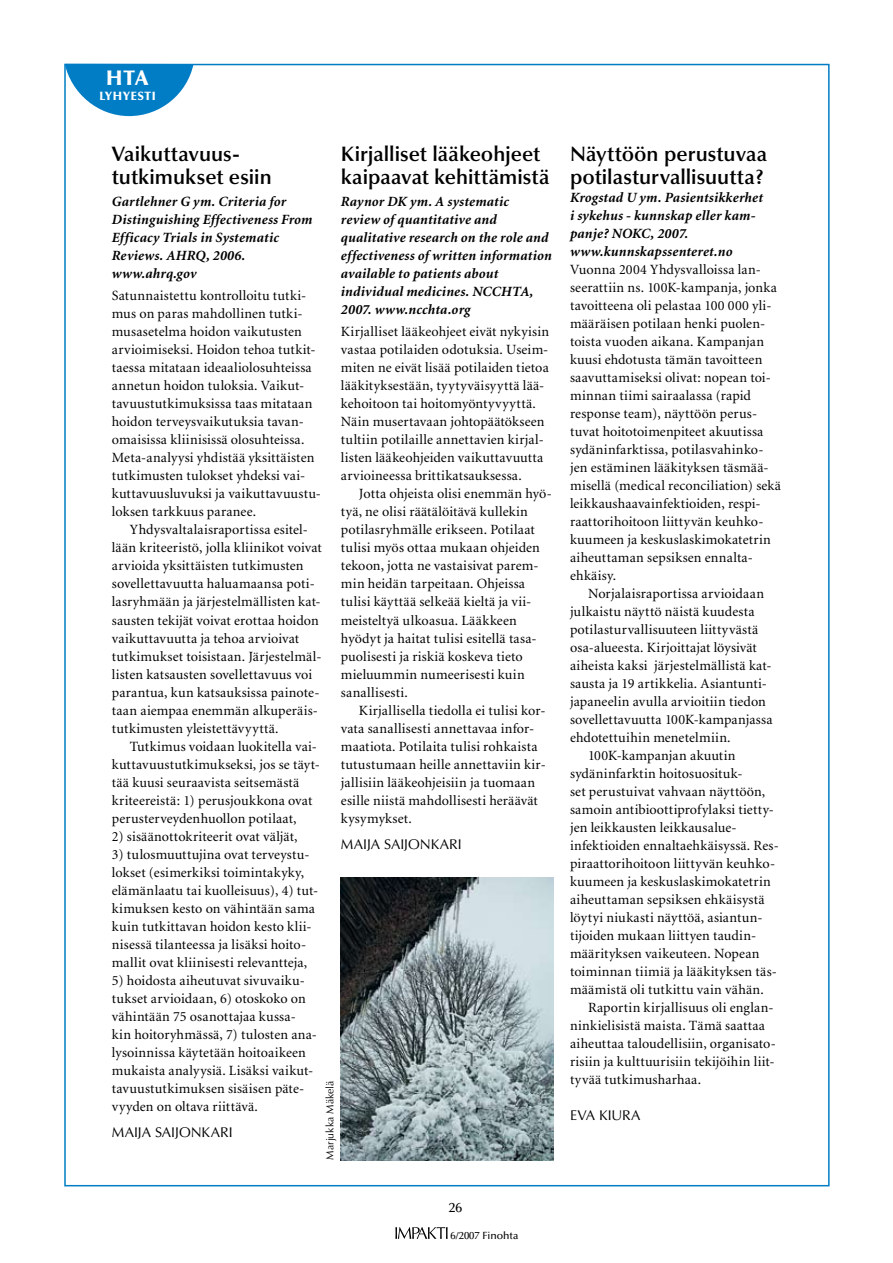
<style>
.page{position:relative;width:893px;height:1263px;background:#fff}
.page>*{position:absolute;margin:0;border:0;box-sizing:border-box;transform-origin:0 0}
.t1{font:600 21px/22.5px "Optima";color:#000}
.t2{font:900 21px "Optima";color:#fff}
.t3{font:14.1px/18px "Minion";letter-spacing:.015em;color:#000}
.t4{font:italic 700 14.1px/18px "Minion";letter-spacing:.015em;color:#000}
.t5{font:14.1px "Optima";color:#000}
.t6{font:500 13.5px "Optima";color:#000}
.t7{font:900 12px "Optima";letter-spacing:.04em;color:#fff}
.t8{font:10.5px "Optima";color:#000}
.t9{font:500 10.5px "Optima";color:#000}
</style>
<div class="page">
<svg style="left:395px;top:1227px;width:53px;height:12px"></svg>
<svg style="left:65px;top:64px;width:129px;height:52px"></svg>
<img style="left:341px;top:878px;width:212px;height:283px">
<h1 class="t2" style="left:106px;top:66px;width:44px">HTA</h1>
<p class="t7" style="left:99px;top:89px;width:58px">LYHYESTI</p>
<h1 class="t1" style="left:112px;top:143px;width:161px">Vaikuttavuus&shy;tutkimukset esiin</h1>
<p class="t4" style="left:112px;top:193px;width:202px">Gartlehner G ym. Criteria for<br>Distinguishing Effectiveness From<br>Efficacy Trials in Systematic<br>Reviews. AHRQ, 2006. www.ahrq.gov</p>
<p class="t3" style="left:112px;top:287px;width:211px">Satunnaistettu kontrolloitu tutki&shy;mus on paras mahdollinen tutki&shy;musasetelma hoidon vaikutusten arvioimiseksi. Hoidon tehoa tutkit&shy;taessa mitataan ideaaliolosuhteissa annetun hoidon tuloksia. Vaikut&shy;tavuustutkimuksissa taas mitataan hoidon terveysvaikutuksia tavan&shy;omaisissa kliinisissä olosuhteissa.<br>Meta-analyysi yhdistää yksittäisten tutkimusten tulokset yhdeksi vai&shy;kuttavuusluvuksi ja vaikuttavuustu&shy;loksen tarkkuus paranee.</p>
<p class="t3" style="left:112px;top:521px;width:212px;text-indent:18px">Yhdysvaltalaisraportissa esitel&shy;lään kriteeristö, jolla kliinikot voivat arvioida yksittäisten tutkimusten sovellettavuutta haluamaansa poti&shy;lasryhmään ja järjestelmällisten kat&shy;sausten tekijät voivat erottaa hoidon vaikuttavuutta ja tehoa arvioivat tutkimukset toisistaan. Järjestelmäl&shy;listen katsausten sovellettavuus voi parantua, kun katsauksissa painote&shy;taan aiempaa enemmän alkuperäis&shy;tutkimusten yleistettävyyttä.</p>
<p class="t3" style="left:112px;top:738px;width:210px;text-indent:18px">Tutkimus voidaan luokitella vai&shy;kuttavuustutkimukseksi, jos se täyt&shy;tää kuusi seuraavista seitsemästä kriteereistä: 1) perusjoukkona ovat perusterveydenhuollon potilaat,</p>
<p class="t3" style="left:112px;top:828px;width:187px">2) sisäänottokriteerit ovat väljät,</p>
<p class="t3" style="left:112px;top:846px;width:208px">3) tulosmuuttujina ovat terveystu&shy;lokset (esimerkiksi toimintakyky, elämänlaatu tai kuolleisuus), 4) tut&shy;kimuksen kesto on vähintään sama kuin tutkittavan hoidon kesto klii&shy;nisessä tilanteessa ja lisäksi hoito&shy;mallit ovat kliinisesti relevantteja,</p>
<p class="t3" style="left:112px;top:972px;width:207px">5) hoidosta aiheutuvat sivuvaiku&shy;tukset arvioidaan, 6) otoskoko on vähintään 75 osanottajaa kussa&shy;kin hoitoryhmässä, 7) tulosten ana&shy;lysoinnissa käytetään hoitoaikeen mukaista analyysiä. Lisäksi vaikut&shy;tavuustutkimuksen sisäisen päte&shy;vyyden on oltava riittävä.</p>
<p class="t5" style="left:112px;top:1124px;width:122px">MAIJA SAIJONKARI</p>
<h1 class="t1" style="left:341px;top:143px;width:210px">Kirjalliset lääkeohjeet kaipaavat kehittämistä</h1>
<p class="t4" style="left:341px;top:193px;width:212px">Raynor DK ym. A systematic review of quantitative and qualitative research on the role and effectiveness of written information available to patients about individual medicines. NCCHTA,<br>2007. www.ncchta.org</p>
<p class="t3" style="left:341px;top:323px;width:210px">Kirjalliset lääkeohjeet eivät nykyisin vastaa potilaiden odotuksia. Useim&shy;miten ne eivät lisää potilaiden tietoa lääkityksestään, tyytyväisyyttä lää&shy;kehoitoon tai hoitomyöntyvyyttä.<br>Näin musertavaan johtopäätökseen tultiin potilaille annettavien kirjal&shy;listen lääkeohjeiden vaikuttavuutta arvioineessa brittikatsauksessa.</p>
<p class="t3" style="left:341px;top:485px;width:212px;text-indent:18px">Jotta ohjeista olisi enemmän hyö&shy;tyä, ne olisi räätälöitävä kullekin potilasryhmälle erikseen. Potilaat tulisi myös ottaa mukaan ohjeiden tekoon, jotta ne vastaisivat parem&shy;min heidän tarpeitaan. Ohjeissa tulisi käyttää selkeää kieltä ja vii&shy;meisteltyä ulkoasua. Lääkkeen hyödyt ja haitat tulisi esitellä tasa&shy;puolisesti ja riskiä koskeva tieto mieluummin numeerisesti kuin sanallisesti.</p>
<p class="t3" style="left:341px;top:701px;width:206px;text-indent:18px">Kirjallisella tiedolla ei tulisi kor&shy;vata sanallisesti annettavaa infor&shy;maatiota. Potilaita tulisi rohkaista tutustumaan heille annettaviin kir&shy;jallisiin lääkeohjeisiin ja tuomaan esille niistä mahdollisesti heräävät kysymykset.</p>
<p class="t5" style="left:341px;top:836px;width:122px">MAIJA SAIJONKARI</p>
<p class="t8" style="left:324px;top:1160px;width:80px;rotate:-90deg">Marjukka Mäkelä</p>
<p class="t6" style="left:449px;top:1200px;width:15px">26</p>
<p class="t9" style="left:451px;top:1230px;width:69px">6/2007 Finohta</p>
<h1 class="t1" style="left:570px;top:143px;width:199px">Näyttöön perustuvaa potilasturvallisuutta?</h1>
<p class="t4" style="left:570px;top:189px;width:195px">Krogstad U ym. Pasientsikkerhet i sykehus - kunnskap eller kam&shy;panje? NOKC, 2007. www.kunnskapssenteret.no</p>
<p class="t3" style="left:570px;top:261px;width:212px">Vuonna 2004 Yhdysvalloissa lan&shy;seerattiin ns. 100K-kampanja, jonka tavoitteena oli pelastaa 100 000 yli&shy;määräisen potilaan henki puolen&shy;toista vuoden aikana. Kampanjan kuusi ehdotusta tämän tavoitteen saavuttamiseksi olivat: nopean toi&shy;minnan tiimi sairaalassa (rapid response team), näyttöön perus&shy;tuvat hoitotoimenpiteet akuutissa sydäninfarktissa, potilasvahinko&shy;jen estäminen lääkityksen täsmää&shy;misellä (medical reconciliation) sekä leikkaushaavainfektioiden, respi&shy;raattorihoitoon liittyvän keuhko&shy;kuumeen ja keskuslaskimokatetrin aiheuttaman sepsiksen ennalta&shy;ehkäisy.</p>
<p class="t3" style="left:588px;top:585px;width:177px">Norjalaisraportissa arvioidaan</p>
<p class="t3" style="left:570px;top:603px;width:186px">julkaistu näyttö näistä kuudesta</p>
<p class="t3" style="left:570px;top:621px;width:190px">potilasturvallisuuteen liittyvästä</p>
<p class="t3" style="left:570px;top:639px;width:188px">osa-alueesta. Kirjoittajat löysivät</p>
<p class="t3" style="left:570px;top:657px;width:203px">aiheista kaksi järjestelmällistä kat-</p>
<p class="t3" style="left:570px;top:675px;width:199px">sausta ja 19 artikkelia. Asiantunti-</p>
<p class="t3" style="left:570px;top:693px;width:197px">japaneelin avulla arvioitiin tiedon</p>
<p class="t3" style="left:570px;top:711px;width:204px">sovellettavuutta 100K-kampanjassa</p>
<p class="t3" style="left:570px;top:729px;width:162px">ehdotettuihin menetelmiin.</p>
<p class="t3" style="left:588px;top:747px;width:149px">100K-kampanjan akuutin</p>
<p class="t3" style="left:570px;top:765px;width:174px">sydäninfarktin hoitosuosituk-</p>
<p class="t3" style="left:570px;top:783px;width:197px">set perustuivat vahvaan näyttöön,</p>
<p class="t3" style="left:570px;top:801px;width:206px">samoin antibioottiprofylaksi tietty-</p>
<p class="t3" style="left:570px;top:819px;width:168px">jen leikkausten leikkausalue-</p>
<p class="t3" style="left:570px;top:837px;width:210px">infektioiden ennaltaehkäisyssä. Res-</p>
<p class="t3" style="left:570px;top:855px;width:207px">piraattorihoitoon liittyvän keuhko-</p>
<p class="t3" style="left:570px;top:873px;width:202px">kuumeen ja keskuslaskimokatetrin</p>
<p class="t3" style="left:570px;top:891px;width:196px">aiheuttaman sepsiksen ehkäisystä</p>
<p class="t3" style="left:570px;top:909px;width:194px">löytyi niukasti näyttöä, asiantun-</p>
<p class="t3" style="left:570px;top:927px;width:188px">tijoiden mukaan liittyen taudin-</p>
<p class="t3" style="left:570px;top:945px;width:191px">määrityksen vaikeuteen. Nopean</p>
<p class="t3" style="left:570px;top:963px;width:208px">toiminnan tiimiä ja lääkityksen täs-</p>
<p class="t3" style="left:570px;top:981px;width:195px">määmistä oli tutkittu vain vähän.</p>
<p class="t3" style="left:588px;top:999px;width:187px">Raportin kirjallisuus oli englan-</p>
<p class="t3" style="left:570px;top:1017px;width:196px">ninkielisistä maista. Tämä saattaa</p>
<p class="t3" style="left:570px;top:1035px;width:207px">aiheuttaa taloudellisiin, organisato-</p>
<p class="t3" style="left:570px;top:1053px;width:206px">risiin ja kulttuurisiin tekijöihin liit-</p>
<p class="t3" style="left:570px;top:1071px;width:132px">tyvää tutkimusharhaa.</p>
<p class="t5" style="left:570px;top:1107px;width:72px">EVA KIURA</p>
</div>
